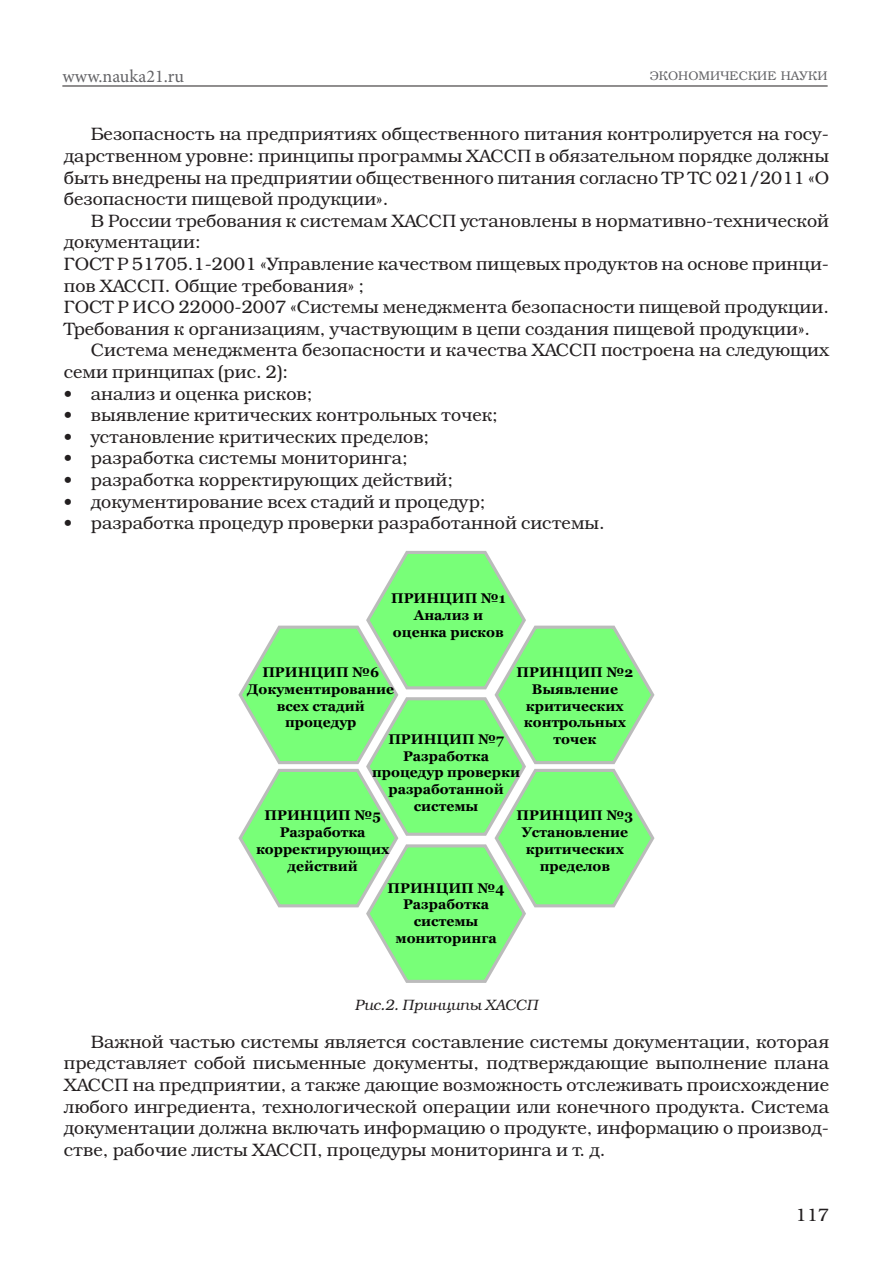
<style>
.page{position:relative;width:893px;height:1263px;background:#fff}
.page>*{position:absolute;margin:0;border:0;box-sizing:border-box;transform-origin:0 0}
.Base{font:300 18px/21.6px "Bookman C";color:#231f20}
.t1{font:18px "Minion Pro";color:#636366}
.Подкартиночная_подпи{font:italic 300 15px "Bookman C";color:#231f20}
.t2{font:700 13.95px/16.8px "Georgia";color:#000;text-align:center}
.t3{font:300 12.6px "Bookman C";color:#636366}
</style>
<div class="page">
<hr style="left:62px;top:86px;width:766px;height:1px;background:#231f20">
<svg style="left:238px;top:551px;width:416px;height:432px"></svg>
<p class="t1" style="left:62px;top:64px;width:123px">www.nauka21.ru</p>
<p class="t3" style="left:650px;top:68px;width:179px">экономические науки</p>
<p class="Base" style="left:64px;top:123px;width:767px;text-align:justify;text-indent:27px">Безопасность на предприятиях общественного питания контролируется на госу&shy;дарственном уровне: принципы программы ХАССП в обязательном порядке должны быть внедрены на предприятии общественного питания согласно ТР ТС 021/2011 «О безопасности пищевой продукции».</p>
<p class="Base" style="left:64px;top:210px;width:767px;text-indent:27px">В России требования к системам ХАССП установлены в нормативно-технической документации:</p>
<p class="Base" style="left:64px;top:253px;width:767px">ГОСТ Р 51705.1-2001 «Управление качеством пищевых продуктов на основе принци&shy;пов ХАССП. Общие требования» ;</p>
<p class="Base" style="left:64px;top:296px;width:767px">ГОСТ Р ИСО 22000-2007 «Системы менеджмента безопасности пищевой продукции.<br>Требования к организациям, участвующим в цепи создания пищевой продукции».</p>
<p class="Base" style="left:64px;top:339px;width:767px;text-indent:27px">Система менеджмента безопасности и качества ХАССП построена на следующих семи принципах (рис. 2):</p>
<p class="Base" style="left:64px;top:383px;width:250px">• анализ и оценка рисков;</p>
<p class="Base" style="left:64px;top:404px;width:436px">• выявление критических контрольных точек;</p>
<p class="Base" style="left:64px;top:426px;width:367px">• установление критических пределов;</p>
<p class="Base" style="left:64px;top:447px;width:346px">• разработка системы мониторинга;</p>
<p class="Base" style="left:64px;top:469px;width:391px">• разработка корректирующих действий;</p>
<p class="Base" style="left:64px;top:491px;width:423px">• документирование всех стадий и процедур;</p>
<p class="Base" style="left:64px;top:512px;width:543px">• разработка процедур проверки разработанной системы.</p>
<p class="t2" style="left:391px;top:590px;width:116px">ПРИНЦИП №1<br>Анализ и оценка рисков</p>
<p class="t2" style="left:262px;top:664px;width:118px">ПРИНЦИП №6</p>
<p class="t2" style="left:247px;top:680px;width:149px">Документирование</p>
<p class="t2" style="left:277px;top:697px;width:90px">всех стадий</p>
<p class="t2" style="left:285px;top:714px;width:73px">процедур</p>
<p class="t2" style="left:388px;top:731px;width:117px">ПРИНЦИП №7</p>
<p class="t2" style="left:403px;top:747px;width:87px">Разработка</p>
<p class="t2" style="left:372px;top:764px;width:149px">процедур проверки</p>
<p class="t2" style="left:388px;top:781px;width:117px">разработанной</p>
<p class="t2" style="left:414px;top:798px;width:66px">системы</p>
<p class="t2" style="left:517px;top:664px;width:118px">ПРИНЦИП №2<br>Выявление критических контрольных точек</p>
<p class="t2" style="left:517px;top:807px;width:118px">ПРИНЦИП №3<br>Установление критических пределов</p>
<p class="t2" style="left:256px;top:807px;width:135px">ПРИНЦИП №5<br>Разработка корректирующих действий</p>
<p class="t2" style="left:388px;top:879px;width:118px">ПРИНЦИП №4<br>Разработка системы мониторинга</p>
<p class="Подкартиночная_подпи" style="left:355px;top:997px;width:185px">Рис.2. Принципы ХАССП</p>
<p class="Base" style="left:64px;top:1031px;width:767px;text-align:justify;text-indent:27px">Важной частью системы является составление системы документации, которая представляет собой письменные документы, подтверждающие выполнение плана ХАССП на предприятии, а также дающие возможность отслеживать происхождение любого ингредиента, технологической операции или конечного продукта. Система документации должна включать информацию о продукте, информацию о производ&shy;стве, рабочие листы ХАССП, процедуры мониторинга и т. д.</p>
<p class="Base" style="left:796px;top:1203px;width:35px">117</p>
</div>
